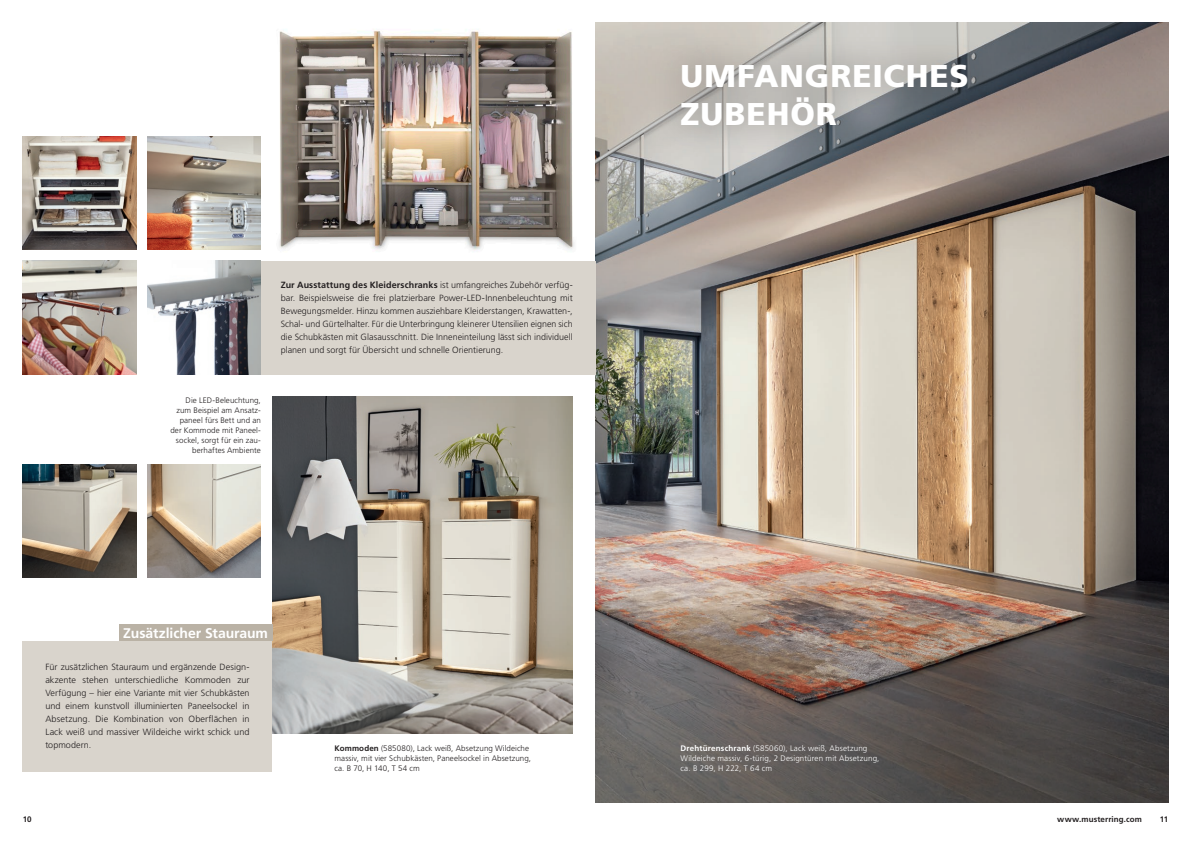
<style>
.page{position:relative;width:1191px;height:842px;background:#fff}
.page>*{position:absolute;margin:0;border:0;box-sizing:border-box;transform-origin:0 0}
.t1{font:900 31.5px/37.8px "Frutiger LT Std";letter-spacing:.03em;color:#fff}
.t2{font:700 14px "Frutiger LT Std";letter-spacing:-.005em;color:#fff}
.t3{font:300 9px/13px "Frutiger LT Std";letter-spacing:.005em;color:#231f20;text-align:justify}
.t4{font:300 8px/10px "Frutiger LT Std";letter-spacing:.01em;color:#231f20}
.t5{font:300 8px/10px "Frutiger LT Std";letter-spacing:.015em;color:#fff}
.t6{font:700 8px "Frutiger LT Std";letter-spacing:.01em;color:#231f20}
.s1{font-weight:700}
</style>
<div class="page">
<img style="left:226px;top:30px;width:349px;height:231px">
<img style="left:595px;top:23px;width:573px;height:779px">
<img style="left:23px;top:136px;width:113px;height:113px">
<img style="left:147px;top:136px;width:114px;height:113px">
<img style="left:23px;top:261px;width:113px;height:113px">
<img style="left:147px;top:261px;width:114px;height:113px">
<img style="left:272px;top:397px;width:301px;height:337px">
<img style="left:147px;top:464px;width:114px;height:114px">
<img style="left:23px;top:464px;width:113px;height:114px">
<div style="left:261px;top:261px;width:334px;height:113px;background:#d9d4cc"></div>
<div style="left:651px;top:33px;width:346px;height:123px;background:#231f20;opacity:.4"></div>
<div style="left:23px;top:641px;width:249px;height:130px;background:#d9d4cc"></div>
<div style="left:119px;top:625px;width:153px;height:16px;background:#bab2a5"></div>
<p class="t4" style="left:170px;top:395px;width:92px;text-align:right">Die LED-Beleuchtung, zum Beispiel am Ansatz&shy;paneel fürs Bett und an der Kommode mit Paneel&shy;sockel, sorgt für ein zau&shy;berhaftes Ambiente</p>
<p class="t3" style="left:281px;top:279px;width:293px"><span class="s1">Zur Ausstattung des Kleiderschranks</span> ist umfangreiches Zubehör verfüg&shy;bar. Beispielsweise die frei platzierbare Power-LED-Innenbeleuchtung mit Bewegungsmelder. Hinzu kommen ausziehbare Kleiderstangen, Krawatten-, Schal- und Gürtelhalter. Für die Unterbringung kleinerer Utensilien eignen sich die Schubkästen mit Glasausschnitt. Die Inneneinteilung lässt sich individuell planen und sorgt für Übersicht und schnelle Orientierung.</p>
<h2 class="t2" style="left:123px;top:624px;width:146px">Zusätzlicher Stauraum</h2>
<p class="t3" style="left:45px;top:661px;width:206px">Für zusätzlichen Stauraum und ergänzende Design&shy;akzente stehen unterschiedliche Kommoden zur Verfügung – hier eine Variante mit vier Schubkästen und einem kunstvoll illuminierten Paneelsockel in Absetzung. Die Kombination von Oberflächen in Lack weiß und massiver Wildeiche wirkt schick und topmodern.</p>
<p class="t4" style="left:334px;top:743px;width:198px"><span class="s1">Kommoden</span> (585080), Lack weiß, Absetzung Wildeiche massiv, mit vier Schubkästen, Paneelsockel in Absetzung, ca. B 70, H 140, T 54 cm</p>
<h1 class="t1" style="left:680px;top:57px;width:290px">UMFANGREICHES<br>ZUBEHÖR</h1>
<p class="t5" style="left:680px;top:743px;width:200px"><span class="s1">Drehtürenschrank</span> (585060), Lack weiß, Absetzung<br>Wildeiche massiv, 6-türig, 2 Designtüren mit Absetzung, ca. B 299, H 222, T 64 cm</p>
<p class="t6" style="left:23px;top:815px;width:10px">10</p>
<p class="t6" style="left:1057px;top:815px;width:86px">www.musterring.com</p>
<p class="t6" style="left:1159px;top:815px;width:10px">11</p>
</div>
